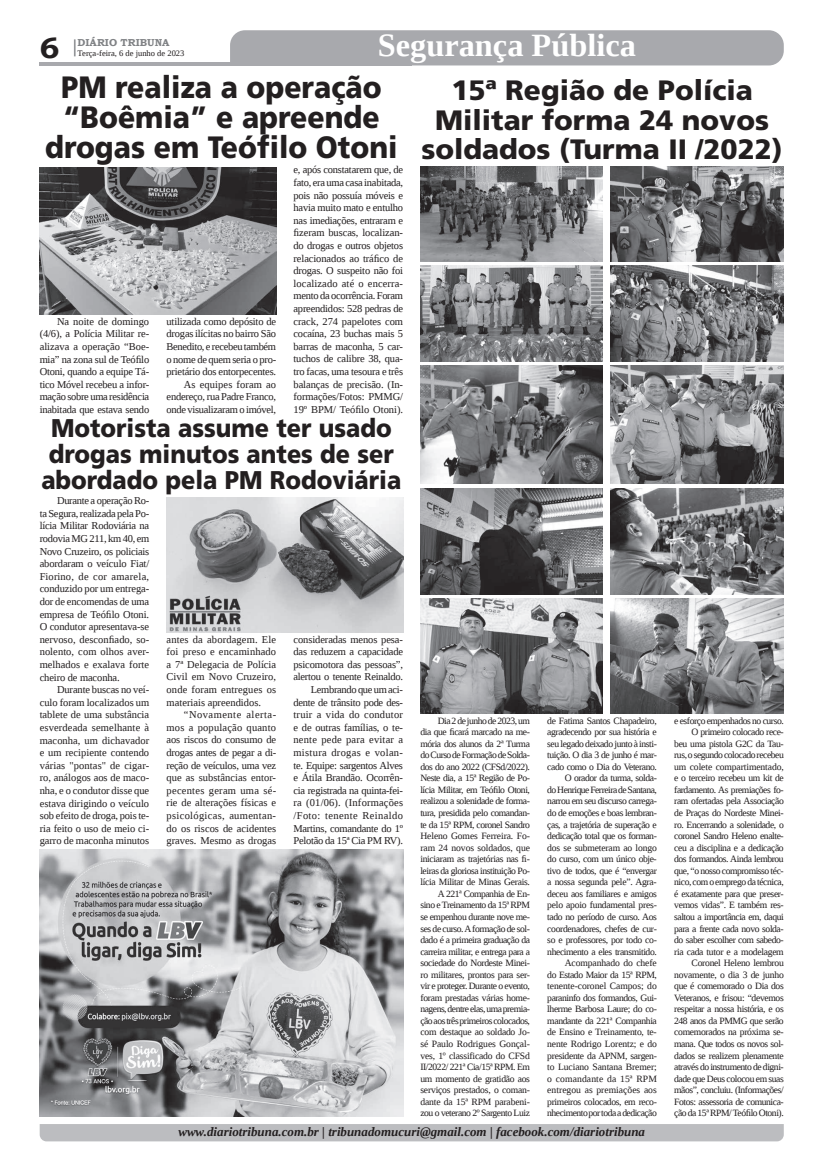
<style>
.page{position:relative;width:821px;height:1166px;background:#fff}
.page>*{position:absolute;margin:0;border:0;box-sizing:border-box;transform-origin:0 0}
.t1{font:700 32.38px "Liberation Serif";color:#fff}
.t2{font:900 30.89px/30.2px "Frutiger LT Std";color:#231f20;text-align:center;scale:.92 1}
.t3{font:700 29.31px "Bookman Old Style";color:#231f20}
.t4{font:900 28px/29.8px "Frutiger LT Std";color:#231f20;text-align:center}
.t5{font:900 25.64px/25.8px "Frutiger LT Std";color:#231f20;text-align:center;scale:.92 1}
.t6{font:italic 700 12.95px "Liberation Serif";color:#231f20}
.t7{font:10.5px/12.6px "Liberation Serif";letter-spacing:-.015em;color:#231f20;text-align:justify}
.t8{font:700 10.06px "Bookman Old Style";color:#808285}
.t9{font:9.62px/11.5px "Liberation Serif";letter-spacing:-.045em;color:#231f20;text-align:right}
.t10{font:8.4px "Liberation Serif";color:#231f20}
</style>
<div class="page">
<svg style="left:74px;top:39px;width:2px;height:17px"></svg>
<hr style="left:40px;top:62px;width:372px;height:3px;background:#a8a9ad">
<div style="left:230px;top:30px;width:554px;height:35px;background:#a8a9ad"></div>
<div style="left:40px;top:1124px;width:744px;height:17px;background:#bcbdc0"></div>
<img style="left:167px;top:498px;width:236px;height:134px">
<img style="left:40px;top:167px;width:236px;height:147px">
<img style="left:420px;top:166px;width:182px;height:96px">
<img style="left:610px;top:166px;width:174px;height:96px">
<img style="left:420px;top:266px;width:182px;height:95px">
<img style="left:610px;top:266px;width:174px;height:95px">
<img style="left:420px;top:599px;width:182px;height:114px">
<img style="left:610px;top:599px;width:174px;height:114px">
<img style="left:420px;top:488px;width:182px;height:106px">
<img style="left:610px;top:488px;width:174px;height:106px">
<img style="left:610px;top:365px;width:174px;height:118px">
<img style="left:420px;top:365px;width:182px;height:118px">
<img style="left:40px;top:849px;width:363px;height:267px">
<h1 class="t1" style="left:378px;top:24px;width:260px">Segurança Pública</h1>
<h2 class="t2" style="left:45px;top:72px;width:385px">PM realiza a operação “Boêmia” e apreende drogas em Teófilo Otoni</h2>
<p class="t8" style="left:78px;top:35px;width:93px">DIÁRIO TRIBUNA</p>
<h3 class="t3" style="left:40px;top:27px;width:21px">6</h3>
<p class="t10" style="left:78px;top:48px;width:108px">Terça-feira, 6 de junho de 2023</p>
<h3 class="t4" style="left:421px;top:75px;width:363px">15ª Região de Polícia<br>Militar forma 24 novos soldados (Turma II /2022)</h3>
<p class="t7" style="left:294px;top:164px;width:111px">e, após constatarem que, de fato, era uma casa inabitada, pois não possuía móveis e havia muito mato e entulho nas imediações, entraram e fizeram buscas, localizan&shy;do drogas e outros objetos relacionados ao tráfico de drogas. O suspeito não foi localizado até o encerra&shy;mento da ocorrência. Foram apreendidos: 528 pedras de crack, 274 papelotes com cocaína, 23 buchas mais 5 barras de maconha, 5 car&shy;tuchos de calibre 38, qua&shy;tro facas, uma tesoura e três balanças de precisão. (In&shy;formações/Fotos: PMMG/ 19º BPM/ Teófilo Otoni).</p>
<p class="t7" style="left:40px;top:315px;width:111px;text-indent:17px">Na noite de domingo (4/6), a Polícia Militar re&shy;alizava a operação “Boe&shy;mia” na zona sul de Teófilo Otoni, quando a equipe Tá&shy;tico Móvel recebeu a infor&shy;mação sobre uma residência inabitada que estava sendo</p>
<p class="t7" style="left:167px;top:315px;width:111px;text-align:right">utilizada como depósito de drogas ilícitas no bairro São<br>Benedito, e recebeu também o nome de quem seria o pro&shy;prietário dos entorpecentes.<br>As equipes foram ao endereço, rua Padre Franco, onde visualizaram o imóvel,</p>
<h3 class="t5" style="left:41px;top:415px;width:393px">Motorista assume ter usado drogas minutos antes de ser abordado pela PM Rodoviária</h3>
<p class="t7" style="left:40px;top:494px;width:111px;text-indent:17px">Durante a operação Ro&shy;ta Segura, realizada pela Po&shy;lícia Militar Rodoviária na rodovia MG 211, km 40, em Novo Cruzeiro, os policiais abordaram o veículo Fiat/ Fiorino, de cor amarela, conduzido por um entrega&shy;dor de encomendas de uma empresa de Teófilo Otoni.<br>O condutor apresentava-se nervoso, desconfiado, so&shy;nolento, com olhos aver&shy;melhados e exalava forte cheiro de maconha.</p>
<p class="t7" style="left:40px;top:683px;width:111px;text-indent:17px">Durante buscas no veí&shy;culo foram localizados um tablete de uma substância esverdeada semelhante à maconha, um dichavador e um recipiente contendo várias "pontas" de cigar&shy;ro, análogos aos de maco&shy;nha, e o condutor disse que estava dirigindo o veículo sob efeito de droga, pois te&shy;ria feito o uso de meio ci&shy;garro de maconha minutos</p>
<p class="t7" style="left:167px;top:633px;width:111px">antes da abordagem. Ele foi preso e encaminhado a 7ª Delegacia de Polícia Civil em Novo Cruzeiro, onde foram entregues os materiais apreendidos.</p>
<p class="t7" style="left:167px;top:708px;width:111px;text-indent:17px">“Novamente alerta&shy;mos a população quanto aos riscos do consumo de drogas antes de pegar a di&shy;reção de veículos, uma vez que as substâncias entor&shy;pecentes geram uma sé&shy;rie de alterações físicas e psicológicas, aumentan&shy;do os riscos de acidentes graves. Mesmo as drogas</p>
<p class="t7" style="left:294px;top:633px;width:111px;text-align:right">consideradas menos pesa&shy;das reduzem a capacidade psicomotora das pessoas”, alertou o tenente Reinaldo.<br>Lembrando que um aci&shy;dente de trânsito pode des&shy;truir a vida do condutor e de outras famílias, o te&shy;nente pede para evitar a mistura drogas e volan&shy;te. Equipe: sargentos Alves e Átila Brandão. Ocorrên&shy;cia registrada na quinta-fei&shy;ra (01/06). (Informações /Foto: tenente Reinaldo<br>Martins, comandante do 1º<br>Pelotão da 15ª Cia PM RV).</p>
<p class="t9" style="left:420px;top:714px;width:111px">Dia 2 de junho de 2023, um<br>dia que ficará marcado na me&shy;mória dos alunos da 2ª Turma do Curso de Formação de Solda&shy;dos do ano 2022 (CFSd/2022).<br>Neste dia, a 15ª Região de Po&shy;lícia Militar, em Teófilo Otoni, realizou a solenidade de forma&shy;tura, presidida pelo comandan&shy;te da 15ª RPM, coronel Sandro<br>Heleno Gomes Ferreira. Fo&shy;ram 24 novos soldados, que iniciaram as trajetórias nas fi&shy;leiras da gloriosa instituição Po&shy;lícia Militar de Minas Gerais.<br>A 221ª Companhia de En-<br>sino e Treinamento da 15ª RPM se empenhou durante nove me&shy;ses de curso. A formação de sol&shy;dado é a primeira graduação da carreira militar, e entrega para a sociedade do Nordeste Minei&shy;ro militares, prontos para ser&shy;vir e proteger. Durante o evento, foram prestadas várias home&shy;nagens, dentre elas, uma premia&shy;ção aos três primeiros colocados, com destaque ao soldado Jo&shy;sé Paulo Rodrigues Gonçal&shy;ves, 1º classificado do CFSd<br>II/2022/ 221ª Cia/15ª RPM. Em um momento de gratidão aos serviços prestados, o coman&shy;dante da 15ª RPM parabeni&shy;zou o veterano 2º Sargento Luiz</p>
<p class="t9" style="left:547px;top:714px;width:111px">de Fatima Santos Chapadeiro, agradecendo por sua história e seu legado deixado junto à insti&shy;tuição. O dia 3 de junho é mar&shy;cado como o Dia do Veterano.<br>O orador da turma, solda-<br>do Henrique Ferreira de Santana, narrou em seu discurso carrega&shy;do de emoções e boas lembran&shy;ças, a trajetória de superação e dedicação total que os forman&shy;dos se submeteram ao longo do curso, com um único obje&shy;tivo de todos, que é “envergar a nossa segunda pele”. Agra&shy;deceu aos familiares e amigos pelo apoio fundamental pres&shy;tado no período de curso. Aos coordenadores, chefes de cur&shy;so e professores, por todo co&shy;nhecimento a eles transmitido.<br>Acompanhado do chefe<br>do Estado Maior da 15ª RPM, tenente-coronel Campos; do paraninfo dos formandos, Gui&shy;lherme Barbosa Laure; do co&shy;mandante da 221ª Companhia de Ensino e Treinamento, te&shy;nente Rodrigo Lorentz; e do presidente da APNM, sargen&shy;to Luciano Santana Bremer; o comandante da 15ª RPM entregou as premiações aos primeiros colocados, em reco&shy;nhecimento por toda a dedicação</p>
<p class="t9" style="left:674px;top:714px;width:111px">e esforço empenhados no curso.<br>O primeiro colocado rece-<br>beu uma pistola G2C da Tau&shy;rus, o segundo colocado recebeu um colete compartimentado, e o terceiro recebeu um kit de fardamento. As premiações fo&shy;ram ofertadas pela Associação de Praças do Nordeste Minei&shy;ro. Encerrando a solenidade, o coronel Sandro Heleno enalte&shy;ceu a disciplina e a dedicação dos formandos. Ainda lembrou que, “o nosso compromisso téc&shy;nico, com o emprego da técnica, é exatamente para que preser&shy;vemos vidas”. E também res&shy;saltou a importância em, daqui para a frente cada novo solda&shy;do saber escolher com sabedo&shy;ria cada tutor e a modelagem<br>Coronel Heleno lembrou novamente, o dia 3 de junho que é comemorado o Dia dos<br>Veteranos, e frisou: “devemos respeitar a nossa história, e os<br>248 anos da PMMG que serão comemorados na próxima se&shy;mana. Que todos os novos sol&shy;dados se realizem plenamente através do instrumento de digni&shy;dade que Deus colocou em suas mãos”, concluiu. (Informações/<br>Fotos: assessoria de comunica&shy;ção da 15ª RPM/ Teófilo Otoni).</p>
<h3 class="t6" style="left:178px;top:1123px;width:468px">www.diariotribuna.com.br | tribunadomucuri@gmail.com | facebook.com/diariotribuna</h3>
</div>
